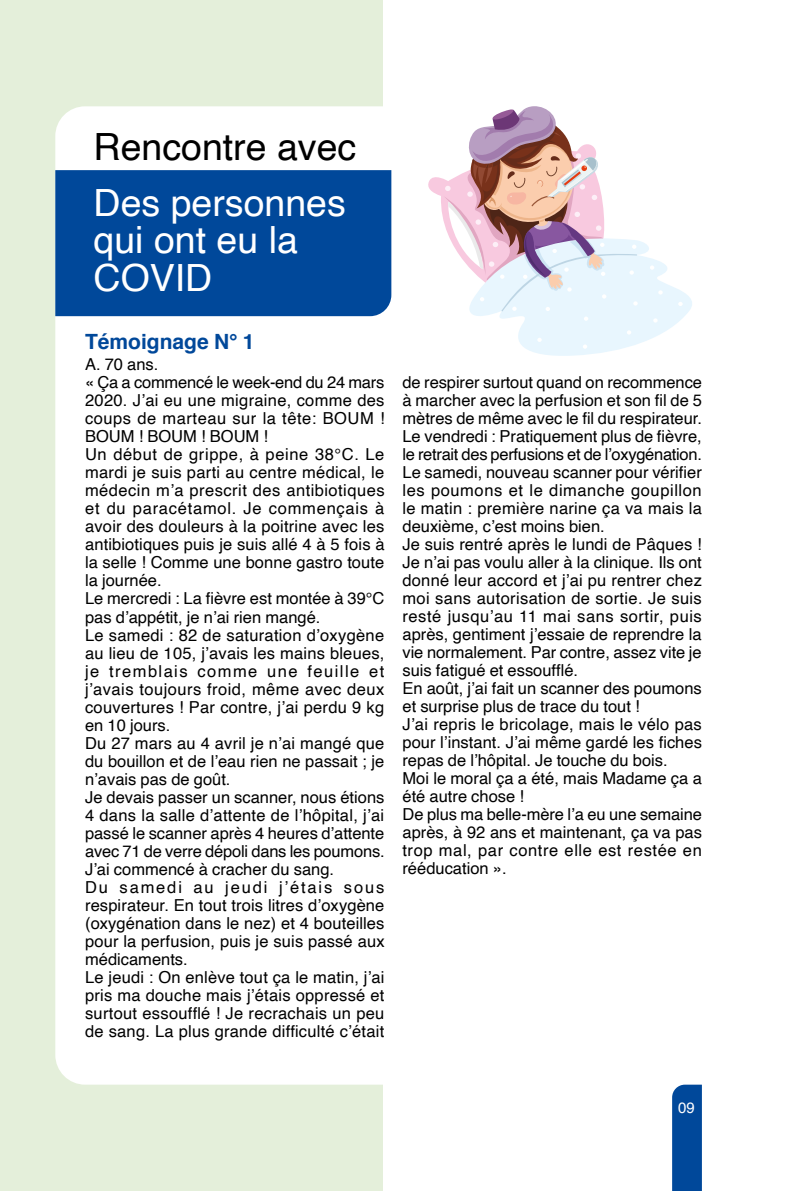
<style>
.page{position:relative;width:787px;height:1191px;background:#fff}
.page>*{position:absolute;margin:0;border:0;box-sizing:border-box;transform-origin:0 0}
.t1{font:37.5px/37.5px "Helvetica";color:#fff}
.t2{font:37.5px "Helvetica";color:#000}
.t3{font:700 21px "Helvetica";color:#00489a}
.t4{font:16.5px/18px "Helvetica";letter-spacing:.005em;color:#000}
.t5{font:15px "Helvetica";color:#fff}
</style>
<div class="page">
<svg style="left:672px;top:1084px;width:30px;height:107px;background:#064c9c"></svg>
<div style="left:0;top:0;width:383px;height:1191px;background:#e4efda"></div>
<div style="left:55px;top:106px;width:337px;height:978px;background:#fff"></div>
<div style="left:55px;top:170px;width:336px;height:146px;background:#00489a"></div>
<svg style="left:428px;top:106px;width:264px;height:250px"></svg>
<h1 class="t2" style="left:94px;top:118px;width:264px">Rencontre avec</h1>
<h1 class="t1" style="left:94px;top:185px;width:254px">Des personnes qui ont eu la<br>COVID</h1>
<p class="t3" style="left:85px;top:325px;width:171px">Témoignage N° 1</p>
<p class="t4" style="left:85px;top:356px;width:301px">A. 70 ans.<br>« Ça a commencé le week-end du 24 mars 2020. J’ai eu une migraine, comme des coups de marteau sur la tête: BOUM !<br>BOUM ! BOUM ! BOUM !<br>Un début de grippe, à peine 38°C. Le mardi je suis parti au centre médical, le médecin m’a prescrit des antibiotiques et du paracétamol. Je commençais à avoir des douleurs à la poitrine avec les antibiotiques puis je suis allé 4 à 5 fois à la selle ! Comme une bonne gastro toute la journée.<br>Le mercredi : La fièvre est montée à 39°C pas d’appétit, je n’ai rien mangé.<br>Le samedi : 82 de saturation d’oxygène au lieu de 105, j’avais les mains bleues, je tremblais comme une feuille et j’avais toujours froid, même avec deux couvertures ! Par contre, j’ai perdu 9 kg en 10 jours.<br>Du 27 mars au 4 avril je n’ai mangé que du bouillon et de l’eau rien ne passait ; je n’avais pas de goût.<br>Je devais passer un scanner, nous étions 4 dans la salle d’attente de l’hôpital, j’ai passé le scanner après 4 heures d’attente avec 71 de verre dépoli dans les poumons.<br>J’ai commencé à cracher du sang.<br>Du samedi au jeudi j’étais sous respirateur. En tout trois litres d’oxygène (oxygénation dans le nez) et 4 bouteilles pour la perfusion, puis je suis passé aux médicaments.<br>Le jeudi : On enlève tout ça le matin, j’ai pris ma douche mais j’étais oppressé et surtout essoufflé ! Je recrachais un peu de sang. La plus grande difficulté c’était</p>
<p class="t4" style="left:402px;top:374px;width:301px">de respirer surtout quand on recommence à marcher avec la perfusion et son fil de 5 mètres de même avec le fil du respirateur.<br>Le vendredi : Pratiquement plus de fièvre, le retrait des perfusions et de l’oxygénation.<br>Le samedi, nouveau scanner pour vérifier les poumons et le dimanche goupillon le matin : première narine ça va mais la deuxième, c’est moins bien.<br>Je suis rentré après le lundi de Pâques !<br>Je n’ai pas voulu aller à la clinique. Ils ont donné leur accord et j’ai pu rentrer chez moi sans autorisation de sortie. Je suis resté jusqu’au 11 mai sans sortir, puis après, gentiment j’essaie de reprendre la vie normalement. Par contre, assez vite je suis fatigué et essoufflé.<br>En août, j’ai fait un scanner des poumons et surprise plus de trace du tout !<br>J’ai repris le bricolage, mais le vélo pas pour l’instant. J’ai même gardé les fiches repas de l’hôpital. Je touche du bois.<br>Moi le moral ça a été, mais Madame ça a été autre chose !<br>De plus ma belle-mère l’a eu une semaine après, à 92 ans et maintenant, ça va pas trop mal, par contre elle est restée en rééducation ».</p>
<p class="t5" style="left:678px;top:1096px;width:18px">09</p>
</div>
